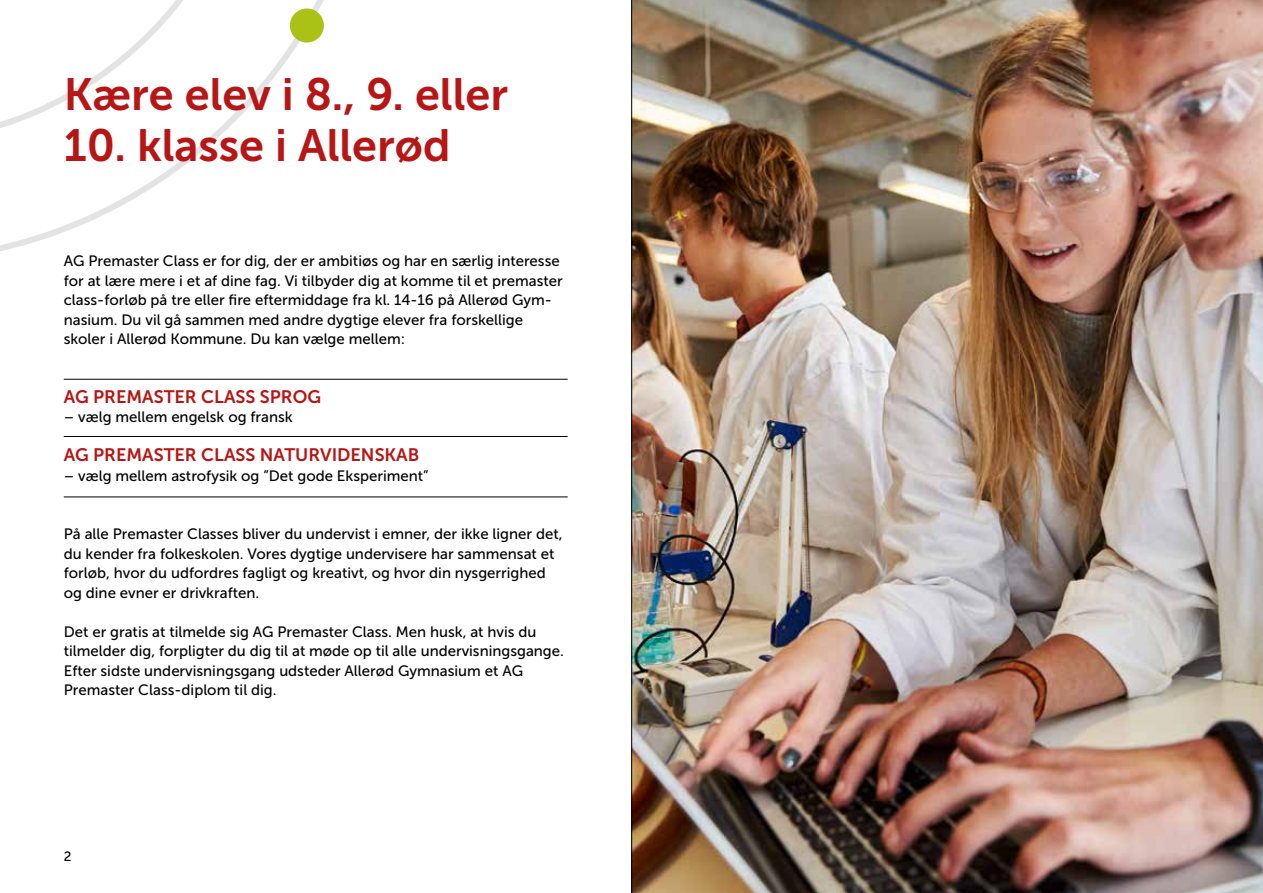
<style>
.page{position:relative;width:1263px;height:893px;background:#fff}
.page>*{position:absolute;margin:0;border:0;box-sizing:border-box;transform-origin:0 0}
.t1{font:45px "Museo Sans 700";color:#b61615}
.t2{font:18px "Museo Sans 700";color:#b61615}
.t3{font:15px/19.5px "Museo Sans 500";color:#000}
.t4{font:13.5px "Museo Sans 500";color:#000}
</style>
<div class="page">
<img style="left:632px;top:0;width:631px;height:893px">
<svg style="left:0;top:0;width:324px;height:251px"></svg>
<hr style="left:64px;top:379px;width:504px;height:1px;background:#000">
<hr style="left:64px;top:436px;width:504px;height:1px;background:#000">
<hr style="left:64px;top:497px;width:504px;height:1px;background:#000">
<div style="left:290px;top:9px;width:34px;height:34px;background:#aac115;border-radius:50%"></div>
<hr style="left:631px;top:0;width:1px;height:893px;background:#000">
<h1 class="t1" style="left:64px;top:70px;width:446px">Kære elev i 8., 9. eller</h1>
<h1 class="t1" style="left:64px;top:121px;width:388px">10. klasse i Allerød</h1>
<p class="t3" style="left:64px;top:252px;width:500px">AG Premaster Class er for dig, der er ambitiøs og har en særlig interesse for at lære mere i et af dine fag. Vi tilbyder dig at komme til et premaster class-forløb på tre eller fire eftermiddage fra kl. 14-16 på Allerød Gym&shy;nasium. Du vil gå sammen med andre dygtige elever fra forskellige skoler i Allerød Kommune. Du kan vælge mellem:</p>
<p class="t2" style="left:64px;top:387px;width:259px">AG PREMASTER CLASS SPROG</p>
<p class="t3" style="left:64px;top:408px;width:230px">– vælg mellem engelsk og fransk</p>
<p class="t2" style="left:64px;top:445px;width:357px">AG PREMASTER CLASS NATURVIDENSKAB</p>
<p class="t3" style="left:64px;top:466px;width:366px">– vælg mellem astrofysik og ”Det gode Eksperiment”</p>
<p class="t3" style="left:64px;top:525px;width:500px">På alle Premaster Classes bliver du undervist i emner, der ikke ligner det, du kender fra folkeskolen. Vores dygtige undervisere har sammensat et forløb, hvor du udfordres fagligt og kreativt, og hvor din nysgerrighed og dine evner er drivkraften.</p>
<p class="t3" style="left:64px;top:622px;width:502px">Det er gratis at tilmelde sig AG Premaster Class. Men husk, at hvis du tilmelder dig, forpligter du dig til at møde op til alle undervisningsgange.<br>Efter sidste undervisningsgang udsteder Allerød Gymnasium et AG Premaster Class-diplom til dig.</p>
<p class="t4" style="left:64px;top:848px;width:9px">2</p>
</div>
